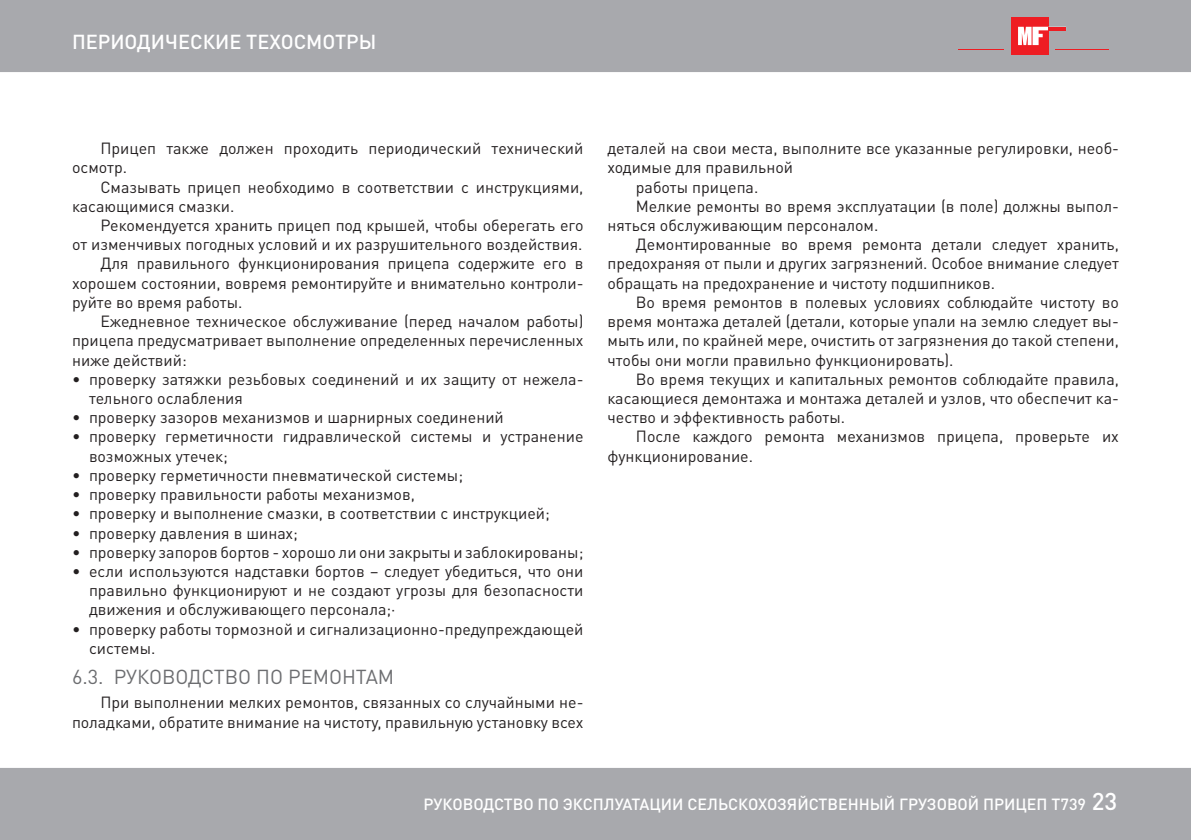
<style>
.page{position:relative;width:1191px;height:840px;background:#fff}
.page>*{position:absolute;margin:0;border:0;box-sizing:border-box;transform-origin:0 0}
.t1{font:20px "DIN Pro";color:#6c6d70}
.t2{font:500 20px "DIN Pro";color:#fff}
.t3{font:16px/19.2px "DIN Pro";color:#231f20}
.t4{font:500 16px "DIN Pro";color:#fff}
.s1{font-size:24px}
</style>
<div class="page">
<div style="left:0;top:768px;width:1191px;height:71px;background:#a8a9ad"></div>
<div style="left:0;top:0;width:1191px;height:72px;background:#a8a9ad"></div>
<div style="left:1011px;top:17px;width:37px;height:37px;background:#ee1d23"></div>
<svg style="left:1018px;top:27px;width:48px;height:18px"></svg>
<hr style="left:1048px;top:27px;width:18px;height:3px;background:#ee1d23">
<hr style="left:1055px;top:49px;width:53px;height:1px;background:#ee1d23">
<hr style="left:958px;top:49px;width:45px;height:1px;background:#ee1d23">
<p class="t2" style="left:72px;top:26px;width:306px">ПЕРИОДИЧЕСКИЕ ТЕХОСМОТРЫ</p>
<p class="t3" style="left:72px;top:137px;width:513px;text-indent:28px">Прицеп также должен проходить периодический технический осмотр.</p>
<p class="t3" style="left:72px;top:175px;width:513px;text-indent:28px">Смазывать прицеп необходимо в соответствии с инструкциями, касающимися смазки.</p>
<p class="t3" style="left:100px;top:214px;width:484px">Рекомендуется хранить прицеп под крышей, чтобы оберегать его</p>
<p class="t3" style="left:72px;top:233px;width:512px">от изменчивых погодных условий и их разрушительного воздействия.</p>
<p class="t3" style="left:100px;top:252px;width:484px">Для правильного функционирования прицепа содержите его в</p>
<p class="t3" style="left:72px;top:271px;width:513px">хорошем состоянии, вовремя ремонтируйте и внимательно контроли-</p>
<p class="t3" style="left:72px;top:291px;width:172px">руйте во время работы.</p>
<p class="t3" style="left:100px;top:310px;width:484px">Ежедневное техническое обслуживание (перед началом работы)</p>
<p class="t3" style="left:72px;top:329px;width:513px">прицепа предусматривает выполнение определенных перечисленных</p>
<p class="t3" style="left:72px;top:348px;width:116px">ниже действий:</p>
<p class="t3" style="left:89px;top:367px;width:496px;text-indent:-17px">• проверку затяжки резьбовых соединений и их защиту от нежела&shy;тельного ослабления</p>
<p class="t3" style="left:72px;top:406px;width:433px">• проверку зазоров механизмов и шарнирных соединений</p>
<p class="t3" style="left:89px;top:425px;width:496px;text-indent:-17px">• проверку герметичности гидравлической системы и устранение возможных утечек;</p>
<p class="t3" style="left:72px;top:463px;width:392px">• проверку герметичности пневматической системы;</p>
<p class="t3" style="left:72px;top:483px;width:344px">• проверку правильности работы механизмов,</p>
<p class="t3" style="left:72px;top:502px;width:479px">• проверку и выполнение смазки, в соответствии с инструкцией;</p>
<p class="t3" style="left:72px;top:521px;width:227px">• проверку давления в шинах;</p>
<p class="t3" style="left:72px;top:540px;width:513px">• проверку запоров бортов - хорошо ли они закрыты и заблокированы;</p>
<p class="t3" style="left:89px;top:559px;width:496px;text-align:justify;text-indent:-17px">• если используются надставки бортов – следует убедиться, что они правильно функционируют и не создают угрозы для безопасности движения и обслуживающего персонала;·</p>
<p class="t3" style="left:89px;top:617px;width:496px;text-indent:-17px">• проверку работы тормозной и сигнализационно-предупреждающей системы.</p>
<p class="t1" style="left:72px;top:660px;width:324px">6.3. РУКОВОДСТВО ПО РЕМОНТАМ</p>
<p class="t3" style="left:72px;top:691px;width:513px;text-align:right">При выполнении мелких ремонтов, связанных со случайными не&shy;поладками, обратите внимание на чистоту, правильную установку всех</p>
<p class="t3" style="left:607px;top:137px;width:513px">деталей на свои места, выполните все указанные регулировки, необ-</p>
<p class="t3" style="left:607px;top:156px;width:187px">ходимые для правильной</p>
<p class="t3" style="left:636px;top:175px;width:124px">работы прицепа.</p>
<p class="t3" style="left:636px;top:195px;width:484px">Мелкие ремонты во время эксплуатации (в поле) должны выпол-</p>
<p class="t3" style="left:607px;top:214px;width:272px">няться обслуживающим персоналом.</p>
<p class="t3" style="left:636px;top:233px;width:484px">Демонтированные во время ремонта детали следует хранить,</p>
<p class="t3" style="left:607px;top:252px;width:513px">предохраняя от пыли и других загрязнений. Особое внимание следует</p>
<p class="t3" style="left:607px;top:271px;width:389px">обращать на предохранение и чистоту подшипников.</p>
<p class="t3" style="left:636px;top:291px;width:484px">Во время ремонтов в полевых условиях соблюдайте чистоту во</p>
<p class="t3" style="left:607px;top:310px;width:513px">время монтажа деталей (детали, которые упали на землю следует вы-</p>
<p class="t3" style="left:607px;top:329px;width:513px">мыть или, по крайней мере, очистить от загрязнения до такой степени,</p>
<p class="t3" style="left:607px;top:348px;width:348px">чтобы они могли правильно функционировать).</p>
<p class="t3" style="left:636px;top:367px;width:484px">Во время текущих и капитальных ремонтов соблюдайте правила,</p>
<p class="t3" style="left:607px;top:387px;width:513px">касающиеся демонтажа и монтажа деталей и узлов, что обеспечит ка-</p>
<p class="t3" style="left:607px;top:406px;width:239px">чество и эффективность работы.</p>
<p class="t3" style="left:636px;top:425px;width:484px">После каждого ремонта механизмов прицепа, проверьте их</p>
<p class="t3" style="left:607px;top:444px;width:147px">функционирование.</p>
<p class="t4" style="left:423px;top:790px;width:695px">РУКОВОДСТВО ПО ЭКСПЛУАТАЦИИ СЕЛЬСКОХОЗЯЙСТВЕННЫЙ ГРУЗОВОЙ ПРИЦЕП T739 <span class="s1">23</span></p>
</div>
